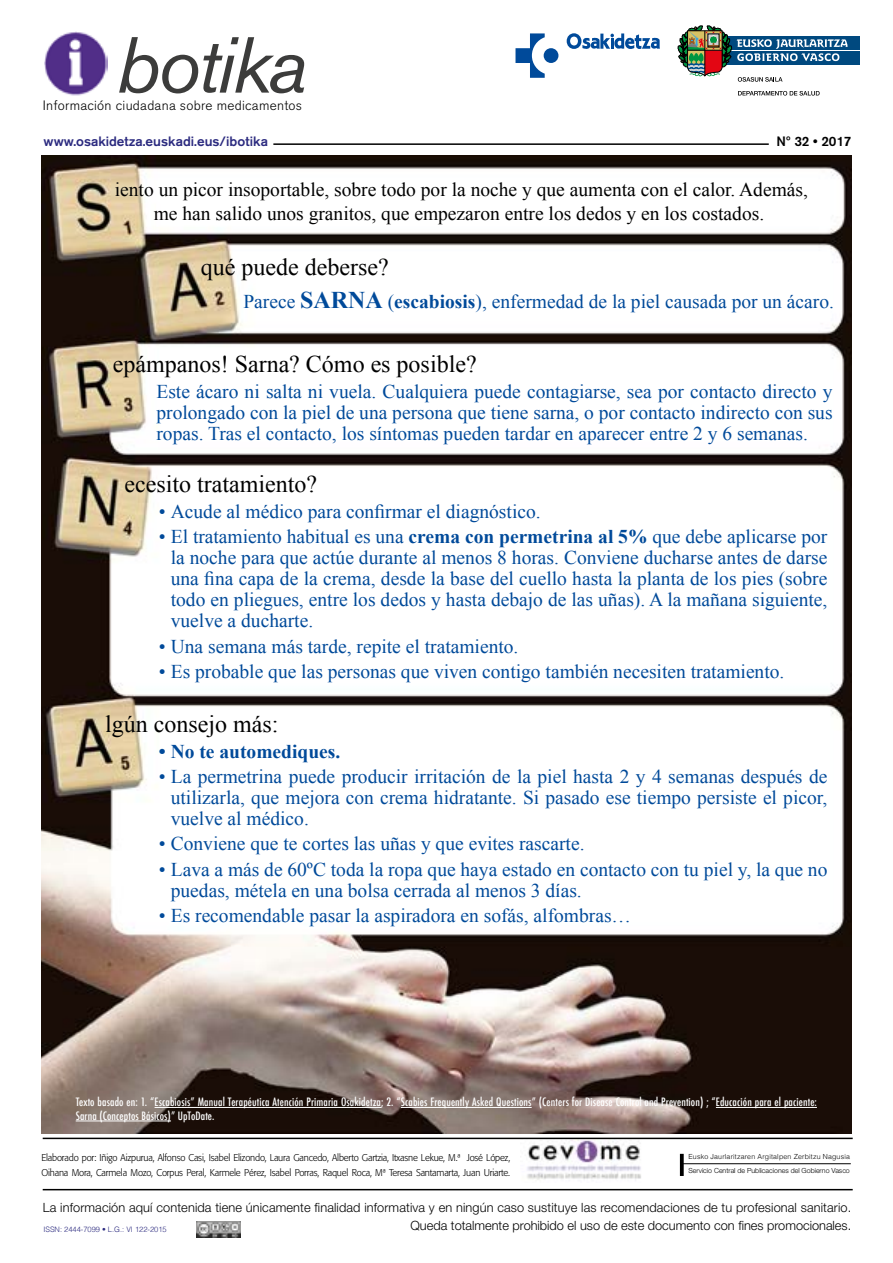
<style>
.page{position:relative;width:893px;height:1263px;background:#fff}
.page>*{position:absolute;margin:0;border:0;box-sizing:border-box;transform-origin:0 0}
.t1{font:italic 78.45px "Akzidenz Grotesk BE";letter-spacing:-.03em;color:#3c3c3b}
.t2{font:24px "Times New Roman";color:#000}
.t3{font:19.5px/21px "Times New Roman";color:#004a9a;text-align:justify}
.t4{font:19.5px/23.4px "Times New Roman";color:#000;text-align:center}
.t5{font:700 19.5px "Times New Roman";color:#004a9a}
.t6{font:300 13.5px "Akzidenz Grotesk BE";letter-spacing:.02em;color:#000}
.t7{font:500 13.5px "Akzidenz Grotesk BE";color:#2b2a7f}
.t8{font:500 13.5px "Akzidenz Grotesk BE";color:#000}
.t9{font:300 12.75px/18px "Helvetica Neue LT Std";letter-spacing:.01em;color:#000;text-align:right}
.t10{font:500 condensed 11.25px/13.5px "Futura";letter-spacing:.01em;color:#fff}
.t11{font:300 9.75px/14.2px "Formata";letter-spacing:-.02em;color:#000;scale:.96 1}
.t12{font:300 7.5px "Helvetica";color:#2b2a7f}
.t13{font:300 7.05px "Helvetica Neue LT Std";color:#000}
.t14{font:300 7.05px "Helvetica";letter-spacing:.025em;color:#000}
.s1{font-weight:700;font-size:24px}
.s2{font-weight:700}
</style>
<div class="page">
<img style="left:41px;top:155px;width:810px;height:978px">
<hr style="left:43px;top:1189px;width:810px;height:1px;background:#000">
<hr style="left:681px;top:1163px;width:170px;height:1px;background:#000">
<svg style="left:680px;top:1154px;width:4px;height:22px"></svg>
<img style="left:521px;top:1139px;width:128px;height:42px">
<hr style="left:43px;top:1137px;width:810px;height:2px;background:#000">
<hr style="left:273px;top:143px;width:496px;height:2px;background:#000">
<img style="left:44px;top:32px;width:64px;height:64px">
<svg style="left:567px;top:33px;width:93px;height:16px"></svg>
<svg style="left:515px;top:33px;width:43px;height:45px"></svg>
<div style="left:717px;top:36px;width:143px;height:29px;background:#00497f"></div>
<hr style="left:717px;top:50px;width:143px;height:1px;background:#fff">
<svg style="left:738px;top:91px;width:82px;height:5px"></svg>
<svg style="left:677px;top:25px;width:170px;height:57px"></svg>
<img style="left:196px;top:1222px;width:45px;height:15px">
<hr style="left:155px;top:1107px;width:226px;height:1px;background:#fff">
<hr style="left:401px;top:1107px;width:131px;height:1px;background:#fff">
<hr style="left:716px;top:1107px;width:101px;height:1px;background:#fff">
<hr style="left:76px;top:1120px;width:95px;height:1px;background:#fff">
<h1 class="t1" style="left:116px;top:18px;width:192px">botika</h1>
<p class="t6" style="left:43px;top:98px;width:261px">Información ciudadana sobre medicamentos</p>
<p class="t7" style="left:44px;top:133px;width:226px">www.osakidetza.euskadi.eus/ibotika</p>
<p class="t8" style="left:777px;top:133px;width:76px">Nº 32 • 2017</p>
<p class="t4" style="left:115px;top:178px;width:695px">iento un picor insoportable, sobre todo por la noche y que aumenta con el calor. Además, me han salido unos granitos, que empezaron entre los dedos y en los costados.</p>
<p class="t2" style="left:201px;top:250px;width:189px">qué puede deberse?</p>
<p class="t3" style="left:243px;top:291px;width:592px">Parece <span class="s1">SARNA</span> (<span class="s2">escabiosis</span>), enfermedad de la piel causada por un ácaro.</p>
<p class="t2" style="left:113px;top:348px;width:365px">epámpanos! Sarna? Cómo es posible?</p>
<p class="t3" style="left:156px;top:381px;width:678px">Este ácaro ni salta ni vuela. Cualquiera puede contagiarse, sea por contacto directo y prolongado con la piel de una persona que tiene sarna, o por contacto indirecto con sus ropas. Tras el contacto, los síntomas pueden tardar en aparecer entre 2 y 6 semanas.</p>
<p class="t2" style="left:125px;top:468px;width:194px">ecesito tratamiento?</p>
<p class="t3" style="left:159px;top:501px;width:383px">• Acude al médico para confirmar el diagnóstico.</p>
<p class="t3" style="left:171px;top:526px;width:658px;text-indent:-12px">• El tratamiento habitual es una <span class="s2">crema con permetrina al 5%</span> que debe aplicarse por la noche para que actúe durante al menos 8 horas. Conviene ducharse antes de darse una fina capa de la crema, desde la base del cuello hasta la planta de los pies (sobre todo en pliegues, entre los dedos y hasta debajo de las uñas). A la mañana siguiente, vuelve a ducharte.</p>
<p class="t3" style="left:159px;top:635px;width:361px">• Una semana más tarde, repite el tratamiento.</p>
<p class="t3" style="left:159px;top:660px;width:627px">• Es probable que las personas que viven contigo también necesiten tratamiento.</p>
<p class="t2" style="left:105px;top:708px;width:175px">lgún consejo más:</p>
<p class="t5" style="left:159px;top:738px;width:183px">• No te automediques.</p>
<p class="t3" style="left:171px;top:766px;width:658px;text-indent:-12px">• La permetrina puede producir irritación de la piel hasta 2 y 4 semanas después de utilizarla, que mejora con crema hidratante. Si pasado ese tiempo persiste el picor, vuelve al médico.</p>
<p class="t3" style="left:159px;top:833px;width:427px">• Conviene que te cortes las uñas y que evites rascarte.</p>
<p class="t3" style="left:171px;top:858px;width:658px;text-indent:-12px">• Lava a más de 60ºC toda la ropa que haya estado en contacto con tu piel y, la que no puedas, métela en una bolsa cerrada al menos 3 días.</p>
<p class="t3" style="left:159px;top:904px;width:474px">• Es recomendable pasar la aspiradora en sofás, alfombras…</p>
<p class="t10" style="left:76px;top:1095px;width:743px">Texto basado en: 1. “Escabiosis” Manual Terapéutica Atención Primaria Osakidetza; 2. “Scabies Frequently Asked Questions” (Centers for Disease Control and Prevention) ; “Educación para el paciente:<br>Sarna (Conceptos Básicos)” UpToDate.</p>
<p class="t11" style="left:41px;top:1151px;width:490px">Elaborado por: Iñigo Aizpurua, Alfonso Casi, Isabel Elizondo, Laura Gancedo, Alberto Gartzia, Itxasne Lekue, M.ª José López,<br>Oihana Mora, Carmela Mozo, Corpus Peral, Karmele Pérez, Isabel Porras, Raquel Roca, Mª Teresa Santamarta, Juan Uriarte.</p>
<p class="t9" style="left:43px;top:1198px;width:810px">La información aquí contenida tiene únicamente finalidad informativa y en ningún caso sustituye las recomendaciones de tu profesional sanitario.<br>Queda totalmente prohibido el uso de este documento con fines promocionales.</p>
<p class="t14" style="left:688px;top:1150px;width:163px">Eusko Jaurlaritzaren Argitalpen Zerbitzu Nagusia</p>
<p class="t13" style="left:688px;top:1166px;width:163px">Servicio Central de Publicaciones del Gobierno Vasco</p>
<p class="t12" style="left:43px;top:1223px;width:125px">ISSN: 2444-7099 • L.G.: VI 122-2015</p>
</div>
